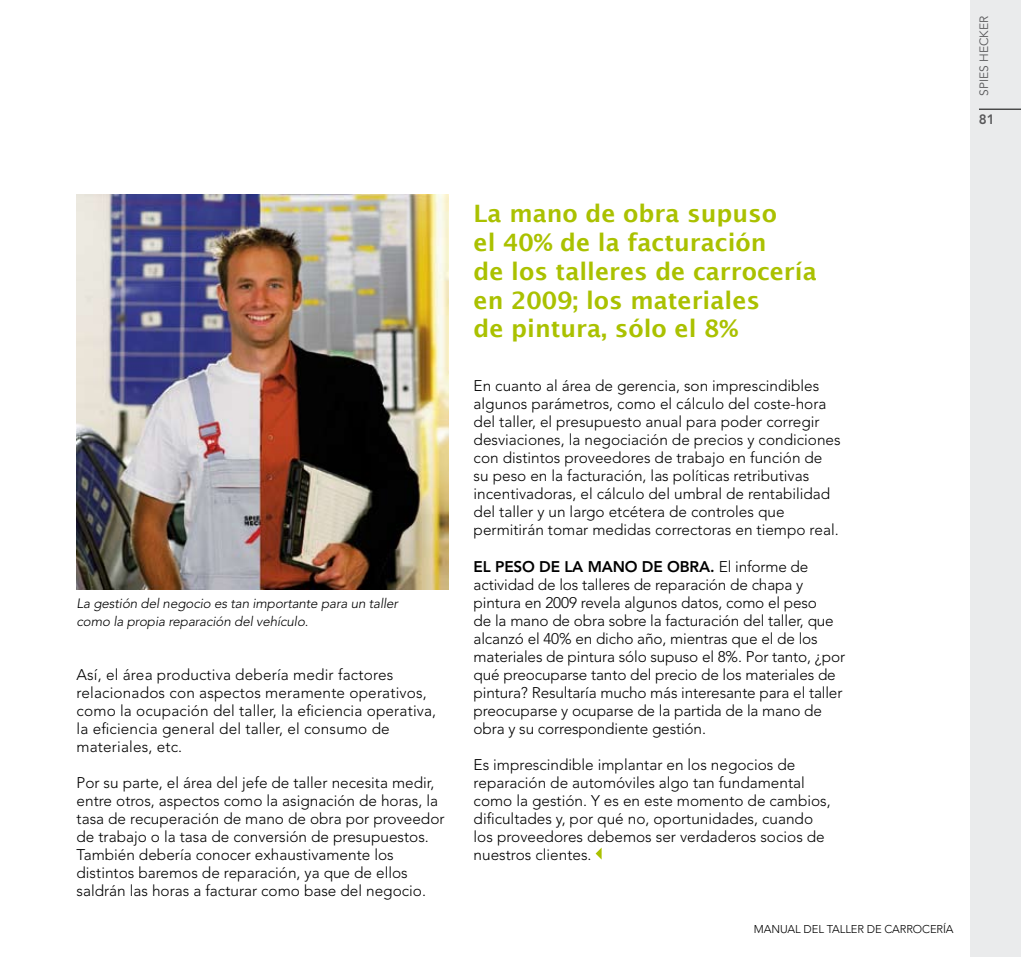
<style>
.page{position:relative;width:1021px;height:957px;background:#fff}
.page>*{position:absolute;margin:0;border:0;box-sizing:border-box;transform-origin:0 0}
.t1{font:600 24px/28.8px "Lucida Sans";color:#aac100}
.t2{font:300 15.3px/18px "Avenir";color:#000}
.t3{font:italic 300 13.5px/18px "Avenir";letter-spacing:-.01em;color:#000}
.t4{font:800 13.5px "Avenir";color:#58585a}
.t5{font:12px "Avenir";color:#58585a}
.t6{font:300 11.25px "Avenir";letter-spacing:-.01em;color:#000}
.s1{font-weight:800}
</style>
<div class="page">
<div style="left:970px;top:0;width:50px;height:957px;background:#eaebec"></div>
<hr style="left:978px;top:109px;width:42px;height:1px;background:#000">
<img style="left:77px;top:195px;width:371px;height:394px">
<svg style="left:595px;top:848px;width:6px;height:11px"></svg>
<p class="t5" style="left:977px;top:96px;width:80px;rotate:-90deg">SPI ES HECKER</p>
<p class="t4" style="left:978px;top:111px;width:17px">81</p>
<p class="t3" style="left:77px;top:594px;width:323px">La gestión del negocio es tan importante para un taller como la propia reparación del vehículo.</p>
<p class="t2" style="left:77px;top:665px;width:361px">Así, el área productiva debería medir factores relacionados con aspectos meramente operativos, como la ocupación del taller, la eficiencia operativa, la eficiencia general del taller, el consumo de materiales, etc.</p>
<p class="t2" style="left:77px;top:773px;width:369px">Por su parte, el área del jefe de taller necesita medir, entre otros, aspectos como la asignación de horas, la tasa de recuperación de mano de obra por proveedor de trabajo o la tasa de conversión de presupuestos.<br>También debería conocer exhaustivamente los distintos baremos de reparación, ya que de ellos saldrán las horas a facturar como base del negocio.</p>
<p class="t1" style="left:473px;top:199px;width:345px">La mano de obra supuso<br>el 40% de la facturación<br>de los talleres de carrocería en 2009; los materiales<br>de pintura, sólo el 8%</p>
<p class="t2" style="left:473px;top:377px;width:368px">En cuanto al área de gerencia, son imprescindibles algunos parámetros, como el cálculo del coste-hora del taller, el presupuesto anual para poder corregir desviaciones, la negociación de precios y condiciones con distintos proveedores de trabajo en función de su peso en la facturación, las políticas retributivas incentivadoras, el cálculo del umbral de rentabilidad del taller y un largo etcétera de controles que permitirán tomar medidas correctoras en tiempo real.</p>
<p class="t2" style="left:473px;top:557px;width:373px"><span class="s1">EL PESO DE LA MANO DE OBRA.</span> El informe de actividad de los talleres de reparación de chapa y pintura en 2009 revela algunos datos, como el peso<br>de la mano de obra sobre la facturación del taller, que alcanzó el 40% en dicho año, mientras que el de los materiales de pintura sólo supuso el 8%. Por tanto, ¿por qué preocuparse tanto del precio de los materiales de pintura? Resultaría mucho más interesante para el taller preocuparse y ocuparse de la partida de la mano de obra y su correspondiente gestión.</p>
<p class="t2" style="left:473px;top:755px;width:359px">Es imprescindible implantar en los negocios de reparación de automóviles algo tan fundamental como la gestión. Y es en este momento de cambios, dificultades y, por qué no, oportunidades, cuando los proveedores debemos ser verdaderos socios de nuestros clientes.</p>
<p class="t6" style="left:754px;top:922px;width:201px">MANUAL DEL TALLER DE CARROCERÍA</p>
</div>
